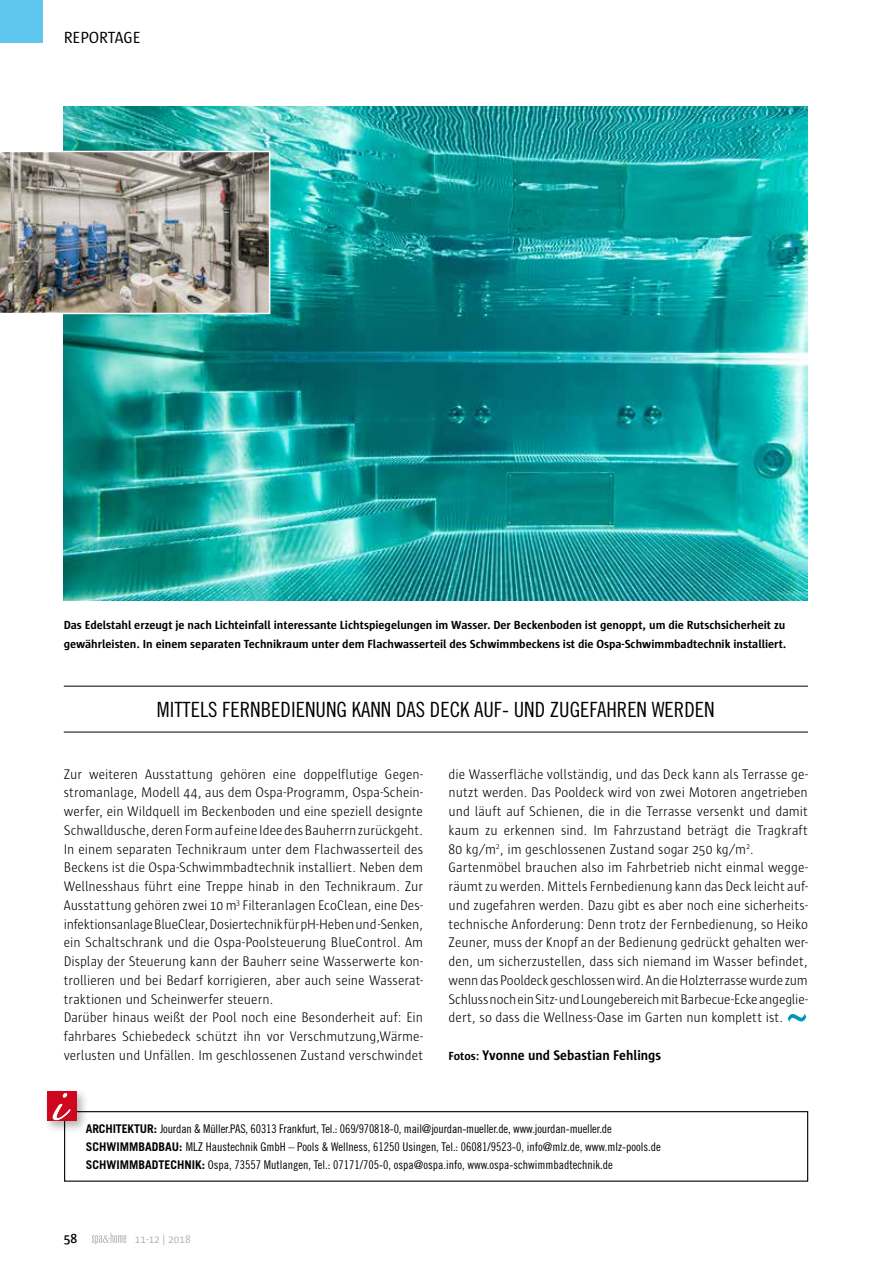
<style>
.page{position:relative;width:893px;height:1263px;background:#fff}
.page>*{position:absolute;margin:0;border:0;box-sizing:border-box;transform-origin:0 0}
.t1{font:21px "Trade Gothic Cond Eighteen";color:#000}
.t2{font:16.5px "Sun";letter-spacing:-.005em;color:#000}
.t3{font:300 14.25px/18.8px "Sun";letter-spacing:-.005em;color:#000;scale:.95 1}
.t4{font:700 14.25px "Sun";letter-spacing:.005em;color:#000;scale:.95 1}
.t5{font:600 13.5px "Sun";color:#000}
.t6{font:12px/18px "Trade Gothic Cond Eighteen";color:#000}
.t7{font:700 12px/18.8px "Sun";color:#000}
.t8{font:11.25px "Sun";color:#b1b3b4}
.s1{font-size:12px}
.s2{font-family:"Trade Gothic";font-weight:700}
</style>
<div class="page">
<div style="left:0;top:0;width:43px;height:43px;background:#5ec5ed"></div>
<svg style="left:92px;top:1233px;width:34px;height:11px"></svg>
<div style="left:64px;top:1111px;width:744px;height:71px;border:1px solid #000"></div>
<div style="left:43px;top:1087px;width:46px;height:47px;background:#000;opacity:.3"></div>
<div style="left:47px;top:1091px;width:30px;height:30px;background:#cd071e"></div>
<svg style="left:52px;top:1093px;width:19px;height:28px"></svg>
<svg style="left:788px;top:1014px;width:18px;height:8px"></svg>
<hr style="left:64px;top:732px;width:744px;height:1px;background:#000">
<hr style="left:64px;top:686px;width:744px;height:1px;background:#000">
<img style="left:64px;top:106px;width:744px;height:495px">
<img style="left:0;top:151px;width:270px;height:163px">
<p class="t2" style="left:64px;top:28px;width:78px">REPORTAGE</p>
<p class="t7" style="left:64px;top:616px;width:724px">Das Edelstahl erzeugt je nach Lichteinfall interessante Lichtspiegelungen im Wasser. Der Beckenboden ist genoppt, um die Rutschsicherheit zu gewährleisten. In einem separaten Technikraum unter dem Flachwasserteil des Schwimmbeckens ist die Ospa-Schwimmbadtechnik installiert.</p>
<h1 class="t1" style="left:157px;top:697px;width:559px">MITTELS FERNBEDIENUNG KANN DAS DECK AUF- UND ZUGEFAHREN WERDEN</h1>
<p class="t3" style="left:64px;top:765px;width:380px">Zur weiteren Ausstattung gehören eine doppelflutige Gegen&shy;stromanlage, Modell 44, aus dem Ospa-Programm, Ospa-Schein&shy;werfer, ein Wildquell im Beckenboden und eine speziell designte Schwalldusche, deren Form auf eine Idee des Bauherrn zurückgeht.<br>In einem separaten Technikraum unter dem Flachwasserteil des Beckens ist die Ospa-Schwimmbadtechnik installiert. Neben dem Wellnesshaus führt eine Treppe hinab in den Technikraum. Zur Ausstattung gehören zwei 10 m<sup>3</sup> Filteranlagen EcoClean, eine Des&shy;infektionsanlage BlueClear, Dosiertechnik für pH-Heben und -Senken, ein Schaltschrank und die Ospa-Poolsteuerung BlueControl. Am Display der Steuerung kann der Bauherr seine Wasserwerte kon&shy;trollieren und bei Bedarf korrigieren, aber auch seine Wasserat&shy;traktionen und Scheinwerfer steuern.<br>Darüber hinaus weißt der Pool noch eine Besonderheit auf: Ein fahrbares Schiebedeck schützt ihn vor Verschmutzung,Wärme&shy;verlusten und Unfällen. Im geschlossenen Zustand verschwindet</p>
<p class="t3" style="left:449px;top:765px;width:380px">die Wasserfläche vollständig, und das Deck kann als Terrasse ge&shy;nutzt werden. Das Pooldeck wird von zwei Motoren angetrieben und läuft auf Schienen, die in die Terrasse versenkt und damit kaum zu erkennen sind. Im Fahrzustand beträgt die Tragkraft 80 kg/m<sup>2</sup>, im geschlossenen Zustand sogar 250 kg/m<sup>2</sup>.<br>Gartenmöbel brauchen also im Fahrbetrieb nicht einmal wegge&shy;räumt zu werden. Mittels Fernbedienung kann das Deck leicht auf&shy;und zugefahren werden. Dazu gibt es aber noch eine sicherheits&shy;technische Anforderung: Denn trotz der Fernbedienung, so Heiko Zeuner, muss der Knopf an der Bedienung gedrückt gehalten wer&shy;den, um sicherzustellen, dass sich niemand im Wasser befindet, wenn das Pooldeck geschlossen wird. An die Holzterrasse wurde zum Schluss noch ein Sitz- und Loungebereich mit Barbecue-Ecke angeglie&shy;dert, so dass die Wellness-Oase im Garten nun komplett ist.</p>
<p class="t4" style="left:449px;top:1047px;width:225px"><span class="s1">Fotos:</span> Yvonne und Sebastian Fehlings</p>
<p class="t6" style="left:86px;top:1120px;width:576px"><span class="s2">ARCHITEKTUR:</span> Jourdan &amp; Müller.PAS, 60313 Frankfurt, Tel.: 069/970818-0, mail@jourdan-mueller.de, www.jourdan-mueller.de<br><span class="s2">SCHWIMMBADBAU:</span> MLZ Haustechnik GmbH – Pools &amp; Wellness, 61250 Usingen, Tel.: 06081/9523-0, info@mlz.de, www.mlz-pools.de<br><span class="s2">SCHWIMMBADTECHNIK:</span> Ospa, 73557 Mutlangen, Tel.: 07171/705-0, ospa@ospa.info, www.ospa-schwimmbadtechnik.de</p>
<p class="t5" style="left:64px;top:1231px;width:15px">58</p>
<p class="t8" style="left:135px;top:1233px;width:57px">11-12 | 2018</p>
</div>
